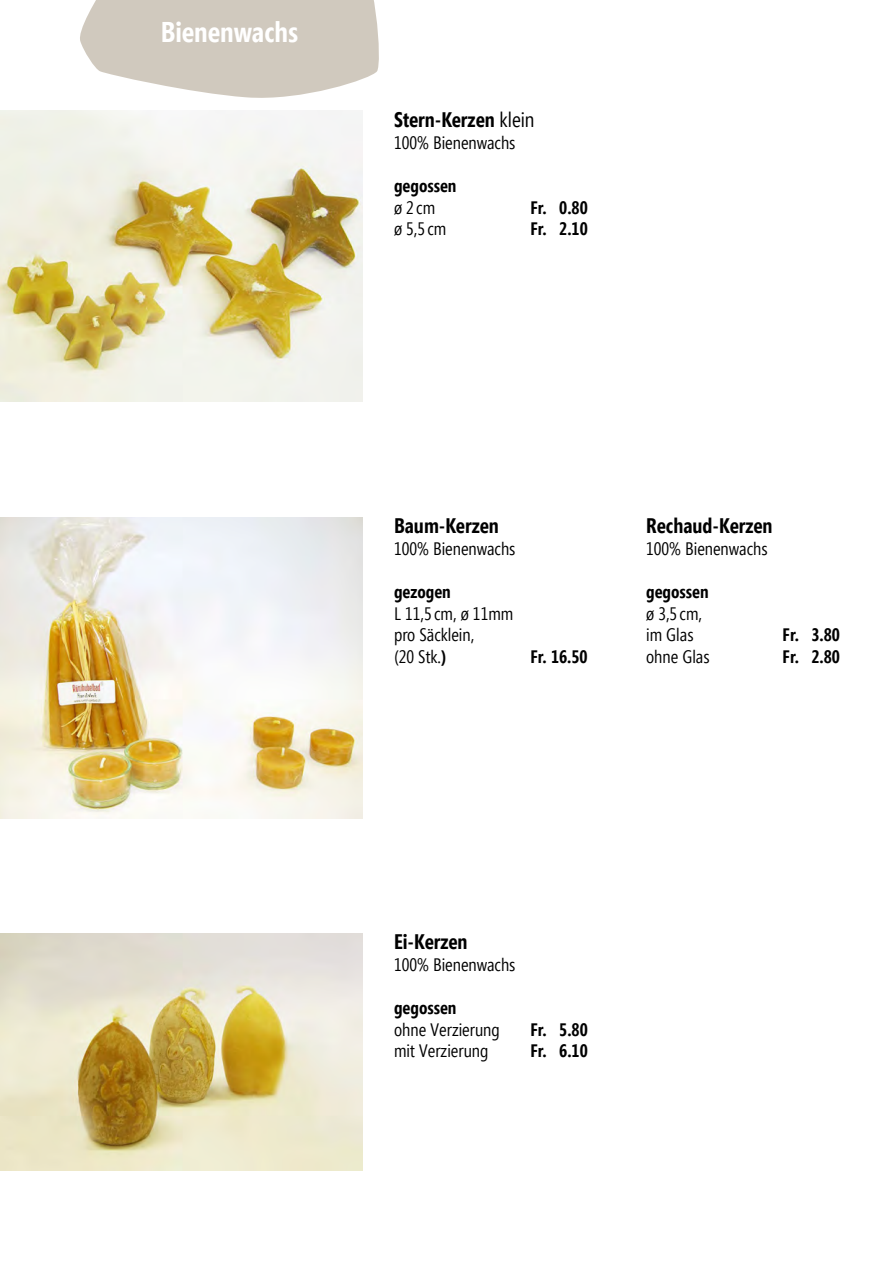
<style>
.page{position:relative;width:893px;height:1263px;background:#fff}
.page>*{position:absolute;margin:0;border:0;box-sizing:border-box;transform-origin:0 0}
.t1{font:700 28.5px "Segoe Condensed";color:#fff}
.t2{font:700 21px "Segoe Condensed";color:#000}
.t3{font:18px/21.6px "Segoe Condensed";color:#000}
.t4{font:700 18px "Segoe Condensed";color:#000}
.s1{font-weight:400}
.s2{font-weight:700}
</style>
<div class="page">
<img style="left:0;top:111px;width:363px;height:291px">
<img style="left:0;top:517px;width:363px;height:301px">
<img style="left:0;top:933px;width:363px;height:238px">
<svg style="left:80px;top:0;width:299px;height:98px;background:#d6d0c6"></svg>
<h1 class="t1" style="left:161px;top:14px;width:139px">Bienenwachs</h1>
<p class="t2" style="left:394px;top:107px;width:142px">Stern-Kerzen <span class="s1">klein</span></p>
<p class="t3" style="left:394px;top:132px;width:123px">100% Bienenwachs</p>
<p class="t4" style="left:394px;top:175px;width:64px">gegossen</p>
<p class="t3" style="left:394px;top:197px;width:43px">ø 2cm</p>
<p class="t4" style="left:531px;top:196px;width:59px">Fr. 0.80</p>
<p class="t3" style="left:394px;top:218px;width:54px">ø 5,5 cm</p>
<p class="t4" style="left:531px;top:218px;width:59px">Fr. 2.10</p>
<p class="t2" style="left:394px;top:513px;width:106px">Baum-Kerzen</p>
<p class="t3" style="left:394px;top:538px;width:123px">100% Bienenwachs</p>
<p class="t4" style="left:394px;top:580px;width:58px">gezogen</p>
<p class="t3" style="left:394px;top:602px;width:121px">L 11,5 cm, ø 11mm pro Säcklein,<br>(20 Stk.<span class="s2">)</span></p>
<p class="t4" style="left:531px;top:645px;width:59px">Fr. 16.50</p>
<p class="t2" style="left:646px;top:513px;width:128px">Rechaud-Kerzen</p>
<p class="t3" style="left:646px;top:538px;width:123px">100% Bienenwachs</p>
<p class="t4" style="left:646px;top:580px;width:64px">gegossen</p>
<p class="t3" style="left:646px;top:602px;width:57px">ø 3,5 cm, im Glas</p>
<p class="t4" style="left:783px;top:624px;width:59px">Fr. 3.80</p>
<p class="t3" style="left:646px;top:646px;width:65px">ohne Glas</p>
<p class="t4" style="left:783px;top:645px;width:59px">Fr. 2.80</p>
<p class="t2" style="left:394px;top:929px;width:75px">Ei-Kerzen</p>
<p class="t3" style="left:394px;top:954px;width:123px">100% Bienenwachs</p>
<p class="t4" style="left:394px;top:996px;width:64px">gegossen</p>
<p class="t3" style="left:394px;top:1018px;width:107px">ohne Verzierung</p>
<p class="t4" style="left:531px;top:1018px;width:59px">Fr. 5.80</p>
<p class="t3" style="left:394px;top:1040px;width:96px">mit Verzierung</p>
<p class="t4" style="left:531px;top:1040px;width:59px">Fr. 6.10</p>
</div>
